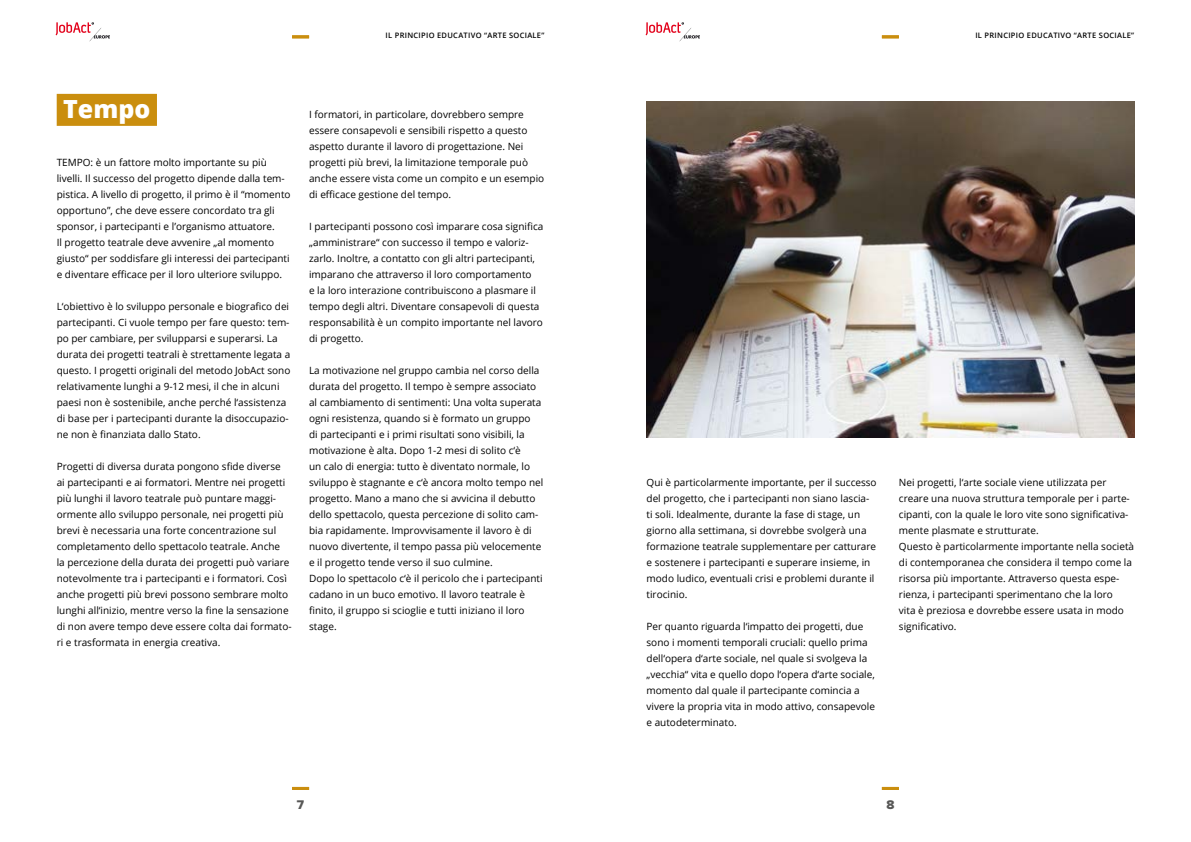
<style>
.page{position:relative;width:1191px;height:842px;background:#fff}
.page>*{position:absolute;margin:0;border:0;box-sizing:border-box;transform-origin:0 0}
.t1{font:800 25px "Open Sans";color:#fff}
.t2{font:13px "Proxima Nova Extrabld";color:#575756}
.t3{font:10px/16px "Open Sans";color:#000}
.t4{font:600 7.5px "Open Sans";letter-spacing:.04em;color:#000}
</style>
<div class="page">
<div style="left:57px;top:94px;width:100px;height:32px;background:#ca8e0e"></div>
<img style="left:646px;top:102px;width:488px;height:336px">
<hr style="left:292px;top:787px;width:17px;height:3px;background:#ca8e0e">
<hr style="left:882px;top:787px;width:17px;height:3px;background:#ca8e0e">
<hr style="left:292px;top:35px;width:17px;height:3px;background:#ca8e0e">
<hr style="left:882px;top:35px;width:17px;height:3px;background:#ca8e0e">
<img style="left:55px;top:22px;width:55px;height:20px">
<img style="left:645px;top:22px;width:55px;height:20px">
<p class="t4" style="left:385px;top:31px;width:160px">IL PRINCIPIO EDUCATIVO “ARTE SOCIALE”</p>
<p class="t4" style="left:975px;top:31px;width:160px">IL PRINCIPIO EDUCATIVO “ARTE SOCIALE”</p>
<h1 class="t1" style="left:63px;top:90px;width:89px">Tempo</h1>
<p class="t3" style="left:57px;top:154px;width:235px">TEMPO: è un fattore molto importante su più livelli. Il successo del progetto dipende dalla tem&shy;pistica. A livello di progetto, il primo è il “momento opportuno”, che deve essere concordato tra gli sponsor, i partecipanti e l’organismo attuatore.<br>Il progetto teatrale deve avvenire „al momento giusto“ per soddisfare gli interessi dei partecipanti e diventare efficace per il loro ulteriore sviluppo.</p>
<p class="t3" style="left:57px;top:298px;width:235px">L‘obiettivo è lo sviluppo personale e biografico dei partecipanti. Ci vuole tempo per fare questo: tem&shy;po per cambiare, per svilupparsi e superarsi. La durata dei progetti teatrali è strettamente legata a questo. I progetti originali del metodo JobAct sono relativamente lunghi a 9-12 mesi, il che in alcuni paesi non è sostenibile, anche perché l‘assistenza di base per i partecipanti durante la disoccupazio&shy;ne non è finanziata dallo Stato.</p>
<p class="t3" style="left:57px;top:458px;width:236px">Progetti di diversa durata pongono sfide diverse<br>ai partecipanti e ai formatori. Mentre nei progetti più lunghi il lavoro teatrale può puntare maggi&shy;ormente allo sviluppo personale, nei progetti più brevi è necessaria una forte concentrazione sul completamento dello spettacolo teatrale. Anche<br>la percezione della durata dei progetti può variare notevolmente tra i partecipanti e i formatori. Così anche progetti più brevi possono sembrare molto lunghi all‘inizio, mentre verso la fine la sensazione di non avere tempo deve essere colta dai formato&shy;ri e trasformata in energia creativa.</p>
<p class="t3" style="left:309px;top:106px;width:237px">I formatori, in particolare, dovrebbero sempre essere consapevoli e sensibili rispetto a questo aspetto durante il lavoro di progettazione. Nei progetti più brevi, la limitazione temporale può anche essere vista come un compito e un esempio di efficace gestione del tempo.</p>
<p class="t3" style="left:309px;top:218px;width:236px">I partecipanti possono così imparare cosa significa „amministrare“ con successo il tempo e valoriz&shy;zarlo. Inoltre, a contatto con gli altri partecipanti, imparano che attraverso il loro comportamento<br>e la loro interazione contribuiscono a plasmare il tempo degli altri. Diventare consapevoli di questa responsabilità è un compito importante nel lavoro di progetto.</p>
<p class="t3" style="left:309px;top:362px;width:236px">La motivazione nel gruppo cambia nel corso della durata del progetto. Il tempo è sempre associato al cambiamento di sentimenti: Una volta superata ogni resistenza, quando si è formato un gruppo<br>di partecipanti e i primi risultati sono visibili, la motivazione è alta. Dopo 1-2 mesi di solito c‘è<br>un calo di energia: tutto è diventato normale, lo sviluppo è stagnante e c‘è ancora molto tempo nel progetto. Mano a mano che si avvicina il debutto dello spettacolo, questa percezione di solito cam&shy;bia rapidamente. Improvvisamente il lavoro è di nuovo divertente, il tempo passa più velocemente e il progetto tende verso il suo culmine.<br>Dopo lo spettacolo c‘è il pericolo che i partecipanti cadano in un buco emotivo. Il lavoro teatrale è finito, il gruppo si scioglie e tutti iniziano il loro stage.</p>
<p class="t3" style="left:646px;top:474px;width:232px">Qui è particolarmente importante, per il successo del progetto, che i partecipanti non siano lascia&shy;ti soli. Idealmente, durante la fase di stage, un giorno alla settimana, si dovrebbe svolgerà una formazione teatrale supplementare per catturare e sostenere i partecipanti e superare insieme, in modo ludico, eventuali crisi e problemi durante il tirocinio.</p>
<p class="t3" style="left:646px;top:618px;width:230px">Per quanto riguarda l‘impatto dei progetti, due sono i momenti temporali cruciali: quello prima dell‘opera d‘arte sociale, nel quale si svolgeva la „vecchia“ vita e quello dopo l‘opera d‘arte sociale, momento dal quale il partecipante comincia a vivere la propria vita in modo attivo, consapevole e autodeterminato.</p>
<p class="t3" style="left:899px;top:474px;width:237px">Nei progetti, l‘arte sociale viene utilizzata per creare una nuova struttura temporale per i parte&shy;cipanti, con la quale le loro vite sono significativa&shy;mente plasmate e strutturate.<br>Questo è particolarmente importante nella società di contemporanea che considera il tempo come la risorsa più importante. Attraverso questa espe&shy;rienza, i partecipanti sperimentano che la loro<br>vita è preziosa e dovrebbe essere usata in modo significativo.</p>
<h2 class="t2" style="left:297px;top:798px;width:9px">7</h2>
<h2 class="t2" style="left:886px;top:798px;width:10px">8</h2>
</div>
